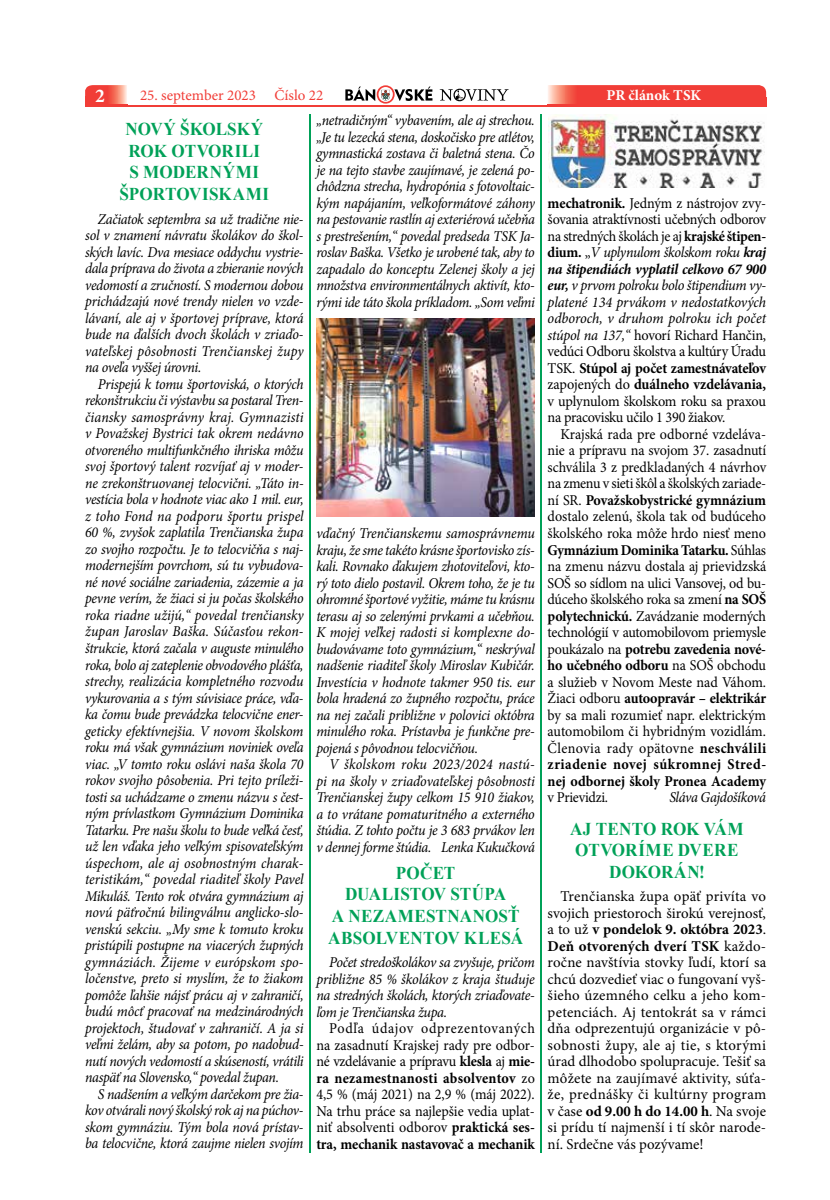
<style>
.page{position:relative;width:830px;height:1200px;background:#fff}
.page>*{position:absolute;margin:0;border:0;box-sizing:border-box;transform-origin:0 0}
.t1{font:700 19.5px "Minion Pro";color:#fff}
.t2{font:700 18px/21.6px "Times New Roman";letter-spacing:.01em;color:#00a158;text-align:center;scale:.95 1}
.t3{font:italic 15px/16.5px "Minion Pro";letter-spacing:-.025em;color:#000;text-align:justify;scale:.93 1}
.t4{font:15px/16.5px "Minion Pro";letter-spacing:-.005em;color:#000;text-align:justify;scale:.94 1}
.t5{font:15px/16.5px "Minion Pro";letter-spacing:-.005em;color:#000;text-align:justify}
.t6{font:italic 15px/16.5px "Minion Pro";letter-spacing:-.025em;color:#000;text-align:justify;scale:.94 1}
.t7{font:15px "Minion Pro";color:#f13d37}
.t8{font:700 15px "Minion Pro";color:#fff}
.s1{font-weight:700}
.s2{font-style:italic}
.s3{font-weight:700;font-style:italic}
</style>
<div class="page">
<svg style="left:345px;top:85px;width:87px;height:19px"></svg>
<svg style="left:439px;top:89px;width:69px;height:12px"></svg>
<hr style="left:96px;top:105px;width:657px;height:1px;background:#f13d37">
<svg style="left:547px;top:85px;width:218px;height:20px;background:#f24941"></svg>
<svg style="left:85px;top:85px;width:42px;height:20px"></svg>
<div style="left:85px;top:96px;width:17px;height:10px;background:#f13d37"></div>
<div style="left:748px;top:97px;width:17px;height:9px;background:#f13d37"></div>
<hr style="left:309px;top:114px;width:1px;height:1038px;background:#00a158">
<hr style="left:540px;top:114px;width:1px;height:1038px;background:#00a158">
<img style="left:548px;top:114px;width:217px;height:74px">
<img style="left:316px;top:319px;width:218px;height:197px">
<h1 class="t1" style="left:95px;top:82px;width:11px">2</h1>
<p class="t7" style="left:140px;top:86px;width:185px">25. september 2023 Číslo 22</p>
<p class="t8" style="left:606px;top:85px;width:96px">PR článok TSK</p>
<p class="t2" style="left:119px;top:118px;width:159px">NOVÝ ŠKOLSKÝ<br>ROK OTVORILI<br>S MODERNÝMI<br>ŠPORTOVISKAMI</p>
<p class="t3" style="left:85px;top:210px;width:236px;text-indent:13px">Začiatok septembra sa už tradične nie&shy;sol v znamení návratu školákov do škol&shy;ských lavíc. Dva mesiace oddychu vystrie&shy;dala príprava do života a zbieranie nových vedomostí a zručností. S modernou dobou prichádzajú nové trendy nielen vo vzde&shy;lávaní, ale aj v športovej príprave, ktorá bude na ďalších dvoch školách v zriaďo&shy;vateľskej pôsobnosti Trenčianskej župy na oveľa vyššej úrovni.</p>
<p class="t3" style="left:85px;top:375px;width:236px;text-indent:13px">Prispejú k tomu športoviská, o ktorých rekonštrukciu či výstavbu sa postaral Tren&shy;čiansky samosprávny kraj. Gymnazisti v Považskej Bystrici tak okrem nedávno otvoreného multifunkčného ihriska môžu svoj športový talent rozvíjať aj v moder&shy;ne zrekonštruovanej telocvični. „Táto in&shy;vestícia bola v hodnote viac ako 1 mil. eur, z toho Fond na podporu športu prispel 60 %, zvyšok zaplatila Trenčianska župa zo svojho rozpočtu. Je to telocvičňa s naj&shy;modernejším povrchom, sú tu vybudova&shy;né nové sociálne zariadenia, zázemie a ja pevne verím, že žiaci si ju počas školského roka riadne užijú,“ povedal trenčiansky župan Jaroslav Baška. Súčasťou rekon&shy;štrukcie, ktorá začala v auguste minulého roka, bolo aj zateplenie obvodového plášťa, strechy, realizácia kompletného rozvodu vykurovania a s tým súvisiace práce, vďa&shy;ka čomu bude prevádzka telocvične ener&shy;geticky efektívnejšia. V novom školskom roku má však gymnázium noviniek oveľa viac. „V tomto roku oslávi naša škola 70 rokov svojho pôsobenia. Pri tejto príleži&shy;tosti sa uchádzame o zmenu názvu s čest&shy;ným prívlastkom Gymnázium Dominika Tatarku. Pre našu školu to bude veľká česť, už len vďaka jeho veľkým spisovateľským úspechom, ale aj osobnostným charak&shy;teristikám,“ povedal riaditeľ školy Pavel Mikuláš. Tento rok otvára gymnázium aj novú päťročnú bilingválnu anglicko-slo&shy;venskú sekciu. „My sme k tomuto kroku pristúpili postupne na viacerých župných gymnáziách. Žijeme v európskom spo&shy;ločenstve, preto si myslím, že to žiakom pomôže ľahšie nájsť prácu aj v zahraničí, budú môcť pracovať na medzinárodných projektoch, študovať v zahraničí. A ja si veľmi želám, aby sa potom, po nadobud&shy;nutí nových vedomostí a skúseností, vrátili naspäť na Slovensko,“ povedal župan.</p>
<p class="t3" style="left:85px;top:1085px;width:236px;text-indent:13px">S nadšením a veľkým darčekom pre žia&shy;kov otvárali nový školský rok aj na púchov&shy;skom gymnáziu. Tým bola nová prístav&shy;ba telocvične, ktorá zaujme nielen svojím</p>
<p class="t3" style="left:316px;top:112px;width:236px">„netradičným“ vybavením, ale aj strechou. „Je tu lezecká stena, doskočisko pre atlétov, gymnastická zostava či baletná stena. Čo je na tejto stavbe zaujímavé, je zelená po&shy;chôdzna strecha, hydropónia s fotovoltaic&shy;kým napájaním, veľkoformátové záhony na pestovanie rastlín aj exteriérová učebňa s prestrešením,“ povedal predseda TSK Ja&shy;roslav Baška. Všetko je urobené tak, aby to zapadalo do konceptu Zelenej školy a jej množstva environmentálnych aktivít, kto&shy;rými ide táto škola príkladom. „Som veľmi</p>
<p class="t3" style="left:316px;top:525px;width:236px">vďačný Trenčianskemu samosprávnemu kraju, že sme takéto krásne športovisko zís&shy;kali. Rovnako ďakujem zhotoviteľovi, kto&shy;rý toto dielo postavil. Okrem toho, že je tu ohromné športové vyžitie, máme tu krásnu terasu aj so zelenými prvkami a učebňou.<br>K mojej veľkej radosti si komplexne do&shy;budovávame toto gymnázium,“ neskrýval nadšenie riaditeľ školy Miroslav Kubičár.<br>Investícia v hodnote takmer 950 tis. eur bola hradená zo župného rozpočtu, práce na nej začali približne v polovici októbra minulého roka. Prístavba je funkčne pre&shy;pojená s pôvodnou telocvičňou.</p>
<p class="t3" style="left:316px;top:756px;width:236px;text-indent:13px">V školskom roku 2023/2024 nastú&shy;pi na školy v zriaďovateľskej pôsobnosti Trenčianskej župy celkom 15 910 žiakov, a to vrátane pomaturitného a externého štúdia. Z tohto počtu je 3 683 prvákov len v dennej forme štúdia. Lenka Kukučková</p>
<p class="t2" style="left:328px;top:861px;width:207px">POČET<br>DUALISTOV STÚPA<br>A NEZAMESTNANOSŤ<br>ABSOLVENTOV KLESÁ</p>
<p class="t6" style="left:316px;top:954px;width:234px;text-indent:13px">Počet stredoškolákov sa zvyšuje, pričom približne 85 % školákov z kraja študuje na stredných školách, ktorých zriaďovate&shy;ľom je Trenčianska župa.</p>
<p class="t4" style="left:316px;top:1020px;width:234px;text-indent:13px">Podľa údajov odprezentovaných na zasadnutí Krajskej rady pre odbor&shy;né vzdelávanie a prípravu <span class="s1">klesla</span> aj <span class="s1">mie&shy;ra nezamestnanosti absolventov</span> zo 4,5 % (máj 2021) na 2,9 % (máj 2022).<br>Na trhu práce sa najlepšie vedia uplat&shy;niť absolventi odborov <span class="s1">praktická ses&shy;tra, mechanik nastavovač a mechanik</span></p>
<p class="t4" style="left:547px;top:195px;width:234px"><span class="s1">mechatronik.</span> Jedným z nástrojov zvy&shy;šovania atraktívnosti učebných odborov na stredných školách je aj <span class="s1">krajské štipen&shy;dium.</span> „<span class="s2">V uplynulom školskom roku</span> <span class="s3">kraj na štipendiách vyplatil celkovo 67 900 eur,</span> <span class="s2">v prvom polroku bolo štipendium vy&shy;platené 134 prvákom v nedostatkových odboroch, v druhom polroku ich počet stúpol na 137,“</span> hovorí Richard Hančin, vedúci Odboru školstva a kultúry Úradu TSK. <span class="s1">Stúpol aj počet zamestnávateľov </span>zapojených do <span class="s1">duálneho vzdelávania, </span>v uplynulom školskom roku sa praxou na pracovisku učilo 1 390 žiakov.</p>
<p class="t4" style="left:547px;top:426px;width:234px;text-indent:13px">Krajská rada pre odborné vzdeláva&shy;nie a prípravu na svojom 37. zasadnutí schválila 3 z predkladaných 4 návrhov na zmenu v sieti škôl a školských zariade&shy;ní SR. <span class="s1">Považskobystrické gymnázium </span>dostalo zelenú, škola tak od budúceho školského roka môže hrdo niesť meno <span class="s1">Gymnázium Dominika Tatarku.</span> Súhlas na zmenu názvu dostala aj prievidzská SOŠ so sídlom na ulici Vansovej, od bu&shy;dúceho školského roka sa zmení <span class="s1">na SOŠ polytechnickú.</span> Zavádzanie moderných technológií v automobilovom priemysle poukázalo na <span class="s1">potrebu zavedenia nové&shy;ho učebného odboru</span> na SOŠ obchodu a služieb v Novom Meste nad Váhom.<br>Žiaci odboru <span class="s1">autoopravár – elektrikár </span>by sa mali rozumieť napr. elektrickým automobilom či hybridným vozidlám.<br>Členovia rady opätovne <span class="s1">neschválili zriadenie novej súkromnej Stred&shy;nej odbornej školy Pronea Academy</span></p>
<p class="t4" style="left:547px;top:789px;width:66px">v Prievidzi.</p>
<p class="t6" style="left:669px;top:789px;width:104px">Sláva Gajdošíková</p>
<p class="t2" style="left:570px;top:817px;width:184px">AJ TENTO ROK VÁM<br>OTVORÍME DVERE<br>DOKORÁN!</p>
<p class="t5" style="left:547px;top:888px;width:220px;text-indent:13px">Trenčianska župa opäť privíta vo svojich priestoroch širokú verejnosť, a to už <span class="s1">v pondelok 9. októbra 2023</span>.<br><span class="s1">Deň otvorených dverí TSK</span> každo&shy;ročne navštívia stovky ľudí, ktorí sa chcú dozvedieť viac o fungovaní vyš&shy;šieho územného celku a jeho kom&shy;petenciách. Aj tentokrát sa v rámci dňa odprezentujú organizácie v pô&shy;sobnosti župy, ale aj tie, s ktorými úrad dlhodobo spolupracuje. Tešiť sa môžete na zaujímavé aktivity, súťa&shy;že, prednášky či kultúrny program v čase <span class="s1">od 9.00 h do 14.00 h</span>. Na svoje si prídu tí najmenší i tí skôr narode&shy;ní. Srdečne vás pozývame!</p>
</div>
